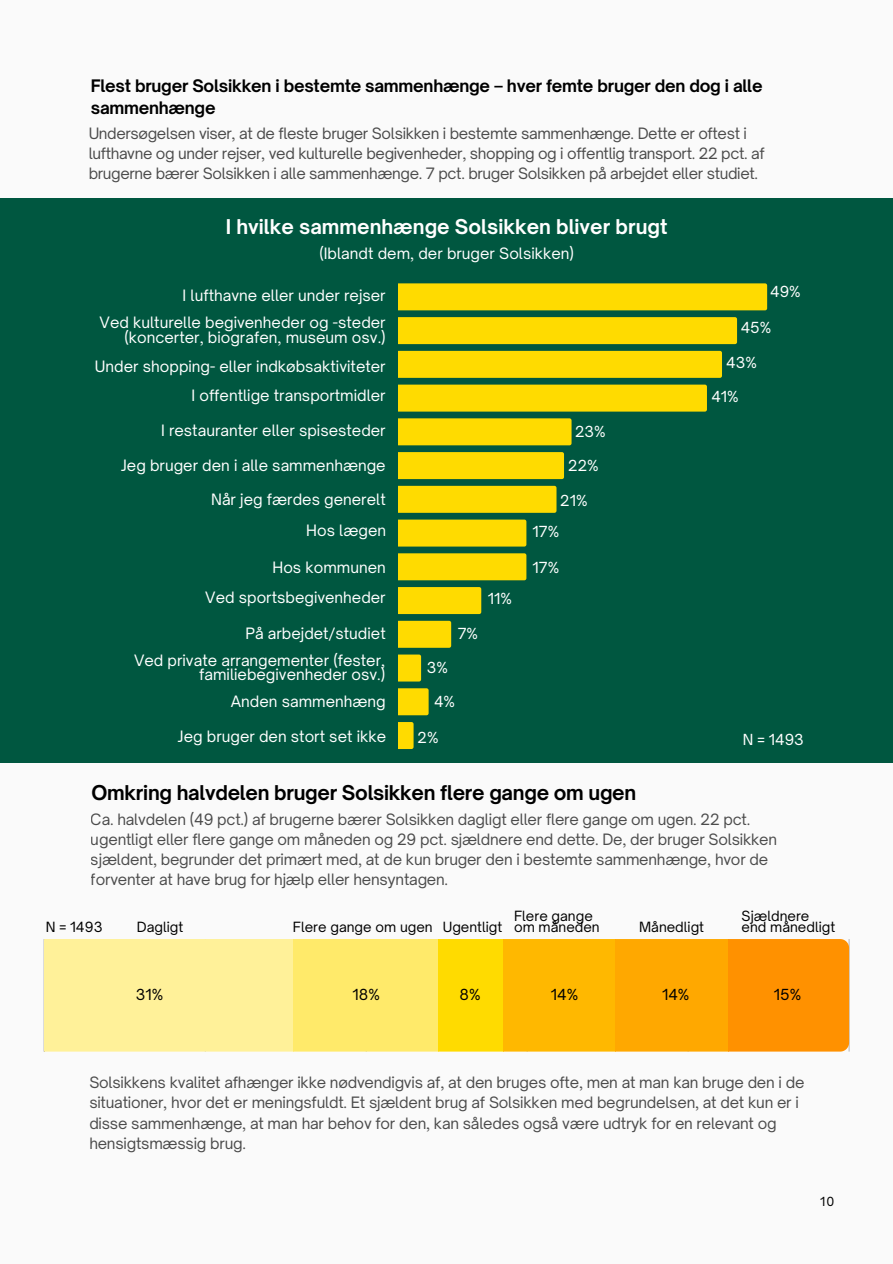
<style>
.page{position:relative;width:893px;height:1264px;background:#fff}
.page>*{position:absolute;margin:0;border:0;box-sizing:border-box;transform-origin:0 0}
.t1{font:700 19.5px "Open Sauce One";letter-spacing:-.015em;color:#000}
.t2{font:700 19.5px "Open Sauce One";color:#fff}
.t3{font:700 16.5px/22.5px "Open Sauce One";letter-spacing:-.015em;color:#000}
.t4{font:15px/20.2px "Open Sauce One";letter-spacing:-.015em;color:#000}
.t5{font:15px/14.7px "Open Sauce One";color:#fff;text-align:right}
.t6{font:14.55px "Open Sauce One";color:#fff}
.t7{font:14.55px "Open Sauce One";color:#000}
.t8{font:13.5px/11.2px "Open Sauce One";color:#000}
.t9{font:12px "Open Sauce One";color:#000}
</style>
<div class="page">
<div style="left:0;top:0;width:892px;height:1263px;background:#fafafa"></div>
<div style="left:0;top:198px;width:892px;height:565px;background:#005740"></div>
<div style="left:398px;top:283px;width:369px;height:27px;background:#ffdb00"></div>
<div style="left:398px;top:317px;width:339px;height:27px;background:#ffdb00"></div>
<div style="left:398px;top:351px;width:324px;height:27px;background:#ffdb00"></div>
<div style="left:398px;top:384px;width:309px;height:27px;background:#ffdb00"></div>
<div style="left:398px;top:418px;width:173px;height:27px;background:#ffdb00"></div>
<div style="left:398px;top:452px;width:166px;height:27px;background:#ffdb00"></div>
<div style="left:398px;top:486px;width:158px;height:27px;background:#ffdb00"></div>
<div style="left:398px;top:519px;width:128px;height:27px;background:#ffdb00"></div>
<div style="left:398px;top:553px;width:128px;height:27px;background:#ffdb00"></div>
<div style="left:398px;top:587px;width:83px;height:27px;background:#ffdb00"></div>
<svg style="left:398px;top:621px;width:53px;height:26px"></svg>
<svg style="left:398px;top:654px;width:23px;height:27px"></svg>
<svg style="left:398px;top:688px;width:30px;height:27px"></svg>
<svg style="left:398px;top:722px;width:15px;height:27px"></svg>
<svg style="left:44px;top:939px;width:805px;height:112px;background:#fecd42"></svg>
<p class="t3" style="left:91px;top:74px;width:673px">Flest bruger Solsikken i bestemte sammenhænge – hver femte bruger den dog i alle sammenhænge</p>
<p class="t4" style="left:89px;top:123px;width:677px">Undersøgelsen viser, at de fleste bruger Solsikken i bestemte sammenhænge. Dette er oftest i lufthavne og under rejser, ved kulturelle begivenheder, shopping og i offentlig transport. 22 pct. af brugerne bærer Solsikken i alle sammenhænge. 7 pct. bruger Solsikken på arbejdet eller studiet.</p>
<h3 class="t2" style="left:226px;top:214px;width:443px">I hvilke sammenhænge Solsikken bliver brugt</h3>
<h3 class="t5" style="left:319px;top:246px;width:256px">(Iblandt dem, der bruger Solsikken)</h3>
<h1 class="t5" style="left:182px;top:288px;width:205px">I lufthavne eller under rejser</h1>
<h3 class="t5" style="left:100px;top:315px;width:287px">Ved kulturelle begivenheder og -steder (koncerter, biografen, museum osv.)</h3>
<h3 class="t5" style="left:95px;top:359px;width:292px">Under shopping- eller indkøbsaktiviteter</h3>
<h3 class="t5" style="left:191px;top:388px;width:196px">I offentlige transportmidler</h3>
<h3 class="t5" style="left:161px;top:423px;width:226px">I restauranter eller spisesteder</h3>
<h3 class="t5" style="left:121px;top:457px;width:266px">Jeg bruger den i alle sammenhænge</h3>
<h3 class="t5" style="left:211px;top:492px;width:176px">Når jeg færdes generelt</h3>
<h3 class="t5" style="left:306px;top:523px;width:81px">Hos lægen</h3>
<h3 class="t5" style="left:272px;top:559px;width:115px">Hos kommunen</h3>
<h3 class="t5" style="left:205px;top:590px;width:182px">Ved sportsbegivenheder</h3>
<h3 class="t5" style="left:245px;top:625px;width:142px">På arbejdet/studiet</h3>
<h3 class="t5" style="left:134px;top:652px;width:253px">Ved private arrangementer (fester, familiebegivenheder osv.)</h3>
<h3 class="t5" style="left:231px;top:693px;width:156px">Anden sammenhæng</h3>
<h3 class="t5" style="left:178px;top:729px;width:210px">Jeg bruger den stort set ikke</h3>
<p class="t6" style="left:457px;top:625px;width:22px">7%</p>
<p class="t6" style="left:427px;top:659px;width:23px">3%</p>
<p class="t6" style="left:434px;top:692px;width:23px">4%</p>
<p class="t6" style="left:417px;top:728px;width:22px">2%</p>
<p class="t6" style="left:488px;top:589px;width:26px">11%</p>
<p class="t6" style="left:575px;top:422px;width:32px">23%</p>
<p class="t6" style="left:568px;top:457px;width:32px">22%</p>
<p class="t6" style="left:560px;top:491px;width:29px">21%</p>
<p class="t6" style="left:532px;top:522px;width:28px">17%</p>
<p class="t6" style="left:532px;top:558px;width:28px">17%</p>
<p class="t6" style="left:770px;top:282px;width:32px">49%</p>
<p class="t6" style="left:740px;top:318px;width:32px">45%</p>
<p class="t6" style="left:726px;top:353px;width:32px">43%</p>
<p class="t6" style="left:711px;top:387px;width:29px">41%</p>
<p class="t6" style="left:742px;top:730px;width:63px">N = 1493</p>
<h4 class="t1" style="left:92px;top:781px;width:546px">Omkring halvdelen bruger Solsikken flere gange om ugen</h4>
<p class="t4" style="left:91px;top:808px;width:687px">Ca. halvdelen (49 pct.) af brugerne bærer Solsikken dagligt eller flere gange om ugen. 22 pct. ugentligt eller flere gange om måneden og 29 pct. sjældnere end dette. De, der bruger Solsikken sjældent, begrunder det primært med, at de kun bruger den i bestemte sammenhænge, hvor de forventer at have brug for hjælp eller hensyntagen.</p>
<p class="t8" style="left:46px;top:921px;width:58px">N = 1493</p>
<p class="t8" style="left:137px;top:921px;width:48px">Dagligt</p>
<p class="t8" style="left:741px;top:910px;width:69px">Sjældnere</p>
<p class="t8" style="left:514px;top:910px;width:87px">Flere gange om måneden</p>
<p class="t8" style="left:639px;top:921px;width:66px">Månedligt</p>
<h4 class="t8" style="left:293px;top:921px;width:141px">Flere gange om ugen</h4>
<p class="t8" style="left:443px;top:921px;width:61px">Ugentligt</p>
<p class="t8" style="left:741px;top:921px;width:95px">end månedligt</p>
<p class="t7" style="left:136px;top:985px;width:29px">31%</p>
<p class="t7" style="left:352px;top:985px;width:29px">18%</p>
<p class="t7" style="left:459px;top:985px;width:23px">8%</p>
<p class="t7" style="left:551px;top:985px;width:29px">14%</p>
<p class="t7" style="left:662px;top:985px;width:29px">14%</p>
<p class="t7" style="left:773px;top:985px;width:29px">15%</p>
<p class="t4" style="left:89px;top:1072px;width:716px">Solsikkens kvalitet afhænger ikke nødvendigvis af, at den bruges ofte, men at man kan bruge den i de situationer, hvor det er meningsfuldt. Et sjældent brug af Solsikken med begrundelsen, at det kun er i disse sammenhænge, at man har behov for den, kan således også være udtryk for en relevant og hensigtsmæssig brug.</p>
<p class="t9" style="left:820px;top:1193px;width:16px">10</p>
</div>
